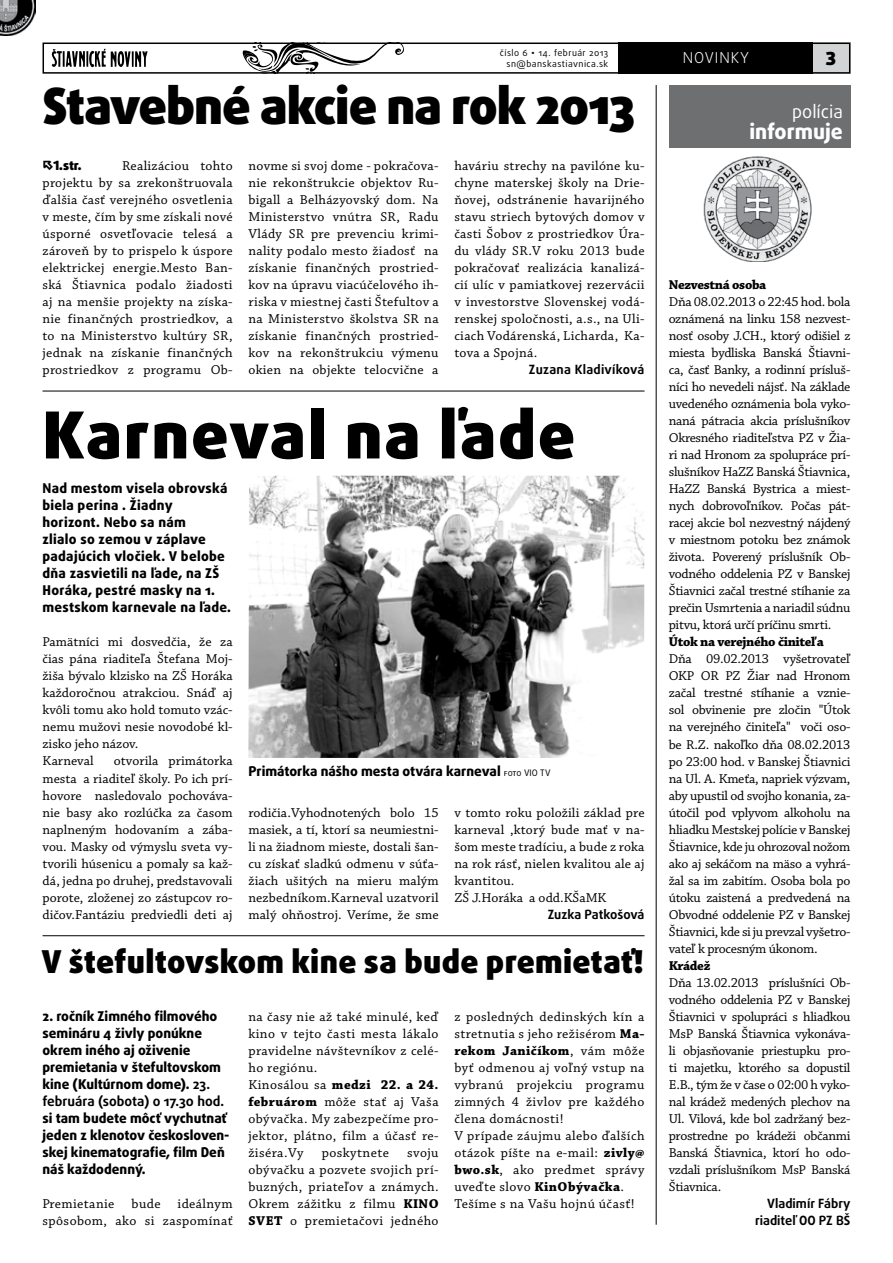
<style>
.page{position:relative;width:893px;height:1263px;background:#fff}
.page>*{position:absolute;margin:0;border:0;box-sizing:border-box;transform-origin:0 0}
.t1{font:900 64.8px "Daxline Pro";letter-spacing:.03em;color:#000}
.t2{font:900 49.8px "Daxline Pro";letter-spacing:-.02em;color:#000}
.t3{font:900 31.5px "Daxline Pro";letter-spacing:.01em;color:#000}
.t4{font:800 21px "Daxline Pro";color:#fff}
.t5{font:18px "Daxline Pro";color:#fff}
.t6{font:900 18px "Daxline Pro";color:#000}
.t7{font:300 15px "Daxline Pro";letter-spacing:.06em;color:#fff}
.t8{font:13.5px/17px "Chaparral Pro Capt";letter-spacing:.02em;color:#000;text-align:justify}
.t9{font:800 13.5px/17px "Daxline Pro";color:#000}
.t10{font:13.5px/17px "Chaparral Pro Capt";color:#000}
.t11{font:800 13.5px/17px "Daxline Pro";letter-spacing:.02em;color:#000}
.t12{font:700 13.5px "Chaparral Pro";letter-spacing:.03em;color:#000}
.t13{font:700 13.5px "Chaparral Pro";letter-spacing:-.025em;color:#000}
.t14{font:700 12.75px/17px "Daxline Pro";color:#000;text-align:right}
.t15{font:700 12.75px "Daxline Pro";letter-spacing:.02em;color:#000}
.t16{font:900 12.75px "Daxline Pro";color:#000}
.t17{font:9px/10.8px "Daxline Pro";letter-spacing:.05em;color:#000;text-align:right}
.s1{font-family:"Gill Sans MT Pro"}
.s2{font-weight:400;font-size:9px}
.s3{font-weight:700}
.s4{font-family:"Chaparral Pro Capt";font-weight:400}
.s5{font-family:"Chaparral Pro";font-weight:700}
</style>
<div class="page">
<div style="left:804px;top:43px;width:46px;height:31px;background:#d1d3d4"></div>
<svg style="left:242px;top:46px;width:162px;height:25px"></svg>
<div style="left:43px;top:43px;width:807px;height:31px;border:2px solid #000"></div>
<div style="left:619px;top:43px;width:194px;height:31px;background:#000"></div>
<svg style="left:51px;top:49px;width:97px;height:18px"></svg>
<div style="left:669px;top:85px;width:181px;height:62px;background:#6d6f71"></div>
<hr style="left:656px;top:85px;width:1px;height:1140px;background:#000">
<hr style="left:43px;top:935px;width:601px;height:1px;background:#000">
<hr style="left:43px;top:391px;width:601px;height:1px;background:#000">
<img style="left:0;top:0;width:36px;height:36px">
<img style="left:703px;top:156px;width:109px;height:106px">
<img style="left:248px;top:476px;width:396px;height:282px">
<p class="t17" style="left:500px;top:48px;width:110px">číslo 6 <span class="s1">•</span> 14. február 2013 sn@banskastiavnica.sk</p>
<h2 class="t2" style="left:43px;top:73px;width:594px">Stavebné akcie na rok 2013</h2>
<p class="t8" style="left:43px;top:158px;width:192px;text-indent:80px">Realizáciou tohto projektu by sa zrekonštruovala ďalšia časť verejného osvetlenia v meste, čím by sme získali nové úsporné osvetľovacie telesá a zároveň by to prispelo k úspore elektrickej energie.Mesto Ban&shy;ská Štiavnica podalo žiadosti aj na menšie projekty na získa&shy;nie finančných prostriedkov, a to na Ministerstvo kultúry SR, jednak na získanie finančných prostriedkov z programu Ob-</p>
<p class="t8" style="left:248px;top:158px;width:192px">novme si svoj dome - pokračova&shy;nie rekonštrukcie objektov Ru&shy;bigall a Belházyovský dom. Na Ministerstvo vnútra SR, Radu Vlády SR pre prevenciu krimi&shy;nality podalo mesto žiadosť na získanie finančných prostried&shy;kov na úpravu viacúčelového ih&shy;riska v miestnej časti Štefultov a na Ministerstvo školstva SR na získanie finančných prostried&shy;kov na rekonštrukciu výmenu okien na objekte telocvične a</p>
<p class="t8" style="left:454px;top:158px;width:192px">haváriu strechy na pavilóne ku&shy;chyne materskej školy na Drie&shy;ňovej, odstránenie havarijného stavu striech bytových domov v časti Šobov z prostriedkov Úra&shy;du vlády SR.V roku 2013 bude pokračovať realizácia kanalizá&shy;cií ulíc v pamiatkovej rezervácii v investorstve Slovenskej vodá&shy;renskej spoločnosti, a.s., na Uli&shy;ciach Vodárenská, Licharda, Ka&shy;tova a Spojná.</p>
<p class="t16" style="left:43px;top:157px;width:41px">•1.str.</p>
<p class="t15" style="left:529px;top:361px;width:117px">Zuzana Kladivíková</p>
<h1 class="t1" style="left:43px;top:392px;width:534px">Karneval na ľade</h1>
<p class="t11" style="left:43px;top:480px;width:190px">Nad mestom visela obrovská biela perina . Žiadny horizont. Nebo sa nám<br>zlialo so zemou v záplave padajúcich vločiek. V belobe dňa zasvietili na ľade, na ZŠ<br>Horáka, pestré masky na 1. mestskom karnevale na ľade.</p>
<p class="t10" style="left:43px;top:634px;width:192px">Pamätníci mi dosvedčia, že za čias pána riaditeľa Štefana Moj&shy;žiša bývalo klzisko na ZŠ Horáka každoročnou atrakciou. Snáď aj kvôli tomu ako hold tomuto vzác&shy;nemu mužovi nesie novodobé kl&shy;zisko jeho názov.<br>Karneval</p>
<p class="t8" style="left:43px;top:753px;width:192px;text-indent:71px">otvorila primátorka mesta a riaditeľ školy. Po ich prí&shy;hovore nasledovalo pochováva&shy;nie basy ako rozlúčka za časom naplneným hodovaním a zába&shy;vou. Masky od výmyslu sveta vy&shy;tvorili húsenicu a pomaly sa kaž&shy;dá, jedna po druhej, predstavovali porote, zloženej zo zástupcov ro&shy;dičov.Fantáziu predviedli deti aj</p>
<p class="t9" style="left:248px;top:763px;width:304px">Primátorka nášho mesta otvára karneval <span class="s2">foto VIO TV</span></p>
<p class="t8" style="left:248px;top:804px;width:192px">rodičia.Vyhodnotených bolo 15 masiek, a tí, ktorí sa neumiestni&shy;li na žiadnom mieste, dostali šan&shy;cu získať sladkú odmenu v súťa&shy;žiach ušitých na mieru malým nezbedníkom.Karneval uzatvoril malý ohňostroj. Veríme, že sme</p>
<p class="t8" style="left:454px;top:804px;width:192px;text-align:left">v tomto roku položili základ pre karneval ,ktorý bude mať v na&shy;šom meste tradíciu, a bude z roka na rok rásť, nielen kvalitou ale aj kvantitou.<br>ZŠ J.Horáka a odd.KŠaMK</p>
<p class="t14" style="left:548px;top:906px;width:98px">Zuzka Patkošová</p>
<h3 class="t3" style="left:42px;top:941px;width:604px">V štefultovskom kine sa bude premietať!</h3>
<p class="t9" style="left:43px;top:1007px;width:183px">2. ročník Zimného filmového semináru 4 živly ponúkne okrem iného aj oživenie premietania v štefultovskom kine (Kultúrnom dome). <span class="s3">23. februára (sobota) o 17.30 hod.</span></p>
<p class="t9" style="left:43px;top:1109px;width:189px">si tam budete môcť vychutnať jeden z klenotov českosloven&shy;skej kinematografie, film Deň náš každodenný.</p>
<p class="t8" style="left:43px;top:1195px;width:73px">Premietanie</p>
<p class="t8" style="left:132px;top:1195px;width:31px">bude</p>
<p class="t8" style="left:43px;top:1195px;width:192px;text-align:right">ideálnym<br>spôsobom, ako si zaspomínať</p>
<p class="t8" style="left:248px;top:1008px;width:192px">na časy nie až také minulé, keď kino v tejto časti mesta lákalo pravidelne návštevníkov z celé&shy;ho regiónu.</p>
<p class="t12" style="left:248px;top:1076px;width:192px"><span class="s4">Kinosálou sa</span> medzi 22. a 24.</p>
<p class="t8" style="left:248px;top:1093px;width:192px"><span class="s5">februárom</span> môže stať aj Vaša obývačka. My zabezpečíme pro&shy;jektor, plátno, film a účasť re&shy;žiséra.Vy</p>
<p class="t8" style="left:322px;top:1144px;width:69px">poskytnete</p>
<p class="t8" style="left:248px;top:1144px;width:192px;text-indent:159px">svoju obývačku a pozvete svojich prí&shy;buzných, priateľov a známych.<br>Okrem zážitku z filmu <span class="s5">KINO SVET</span> o premietačovi jedného</p>
<p class="t8" style="left:454px;top:1008px;width:192px">z posledných dedinských kín a stretnutia s jeho režisérom <span class="s5">Ma-</span></p>
<p class="t12" style="left:454px;top:1042px;width:192px">rekom Janičíkom<span class="s4">, vám môže</span></p>
<p class="t8" style="left:454px;top:1059px;width:192px;text-align:left">byť odmenou aj voľný vstup na vybranú projekciu programu zimných 4 živlov pre každého člena domácnosti!<br>V prípade záujmu alebo ďalších otázok píšte na e-mail: <span class="s5">zivly@ bwo.sk</span>, ako predmet správy uveďte slovo <span class="s5">KinObývačka</span>.<br>Tešíme s na Vašu hojnú účasť!</p>
<p class="t7" style="left:683px;top:48px;width:68px">NOVI NKY</p>
<h3 class="t6" style="left:826px;top:47px;width:12px">3</h3>
<h3 class="t5" style="left:792px;top:99px;width:52px">polícia</h3>
<h3 class="t4" style="left:749px;top:117px;width:95px">informuje</h3>
<p class="t13" style="left:669px;top:277px;width:99px">Nezvestná osoba</p>
<p class="t8" style="left:669px;top:294px;width:183px">Dňa 08.02.2013 o 22:45 hod. bola oznámená na linku 158 nezvest&shy;nosť osoby J.CH., ktorý odišiel z miesta bydliska Banská Štiavni&shy;ca, časť Banky, a rodinní prísluš&shy;níci ho nevedeli nájsť. Na základe uvedeného oznámenia bola vyko&shy;naná pátracia akcia príslušníkov Okresného riaditeľstva PZ v Žia&shy;ri nad Hronom za spolupráce prí&shy;slušníkov HaZZ Banská Štiavnica, HaZZ Banská Bystrica a miest&shy;nych dobrovoľníkov. Počas pát&shy;racej akcie bol nezvestný nájdený v miestnom potoku bez známok života. Poverený príslušník Ob&shy;vodného oddelenia PZ v Banskej Štiavnici začal trestné stíhanie za prečin Usmrtenia a nariadil súdnu pitvu, ktorá určí príčinu smrti.</p>
<p class="t13" style="left:669px;top:634px;width:156px">Útok na verejného činiteľa</p>
<p class="t8" style="left:669px;top:651px;width:183px">Dňa 09.02.2013 vyšetrovateľ OKP OR PZ Žiar nad Hronom začal trestné stíhanie a vznie&shy;sol obvinenie pre zločin "Útok na verejného činiteľa" voči oso&shy;be R.Z. nakoľko dňa 08.02.2013 po 23:00 hod. v Banskej Štiavnici na Ul. A. Kmeťa, napriek výzvam, aby upustil od svojho konania, za&shy;útočil pod vplyvom alkoholu na hliadku Mestskej polície v Banskej Štiavnice, kde ju ohrozoval nožom ako aj sekáčom na mäso a vyhrá&shy;žal sa im zabitím. Osoba bola po útoku zaistená a predvedená na Obvodné oddelenie PZ v Banskej Štiavnici, kde si ju prevzal vyšetro&shy;vateľ k procesným úkonom.</p>
<p class="t13" style="left:669px;top:957px;width:43px">Krádež</p>
<p class="t8" style="left:669px;top:974px;width:183px">Dňa 13.02.2013 príslušníci Ob&shy;vodného oddelenia PZ v Banskej Štiavnici v spolupráci s hliadkou MsP Banská Štiavnica vykonáva&shy;li objasňovanie priestupku pro&shy;ti majetku, ktorého sa dopustil E.B., tým že v čase o 02:00 h vyko&shy;nal krádež medených plechov na Ul. Vilová, kde bol zadržaný bez&shy;prostredne po krádeži občanmi Banská Štiavnica, ktorí ho odo&shy;vzdali príslušníkom MsP Banská Štiavnica.</p>
<p class="t14" style="left:755px;top:1195px;width:97px">Vladimír Fábry riaditeľ OO PZ BŠ</p>
</div>
